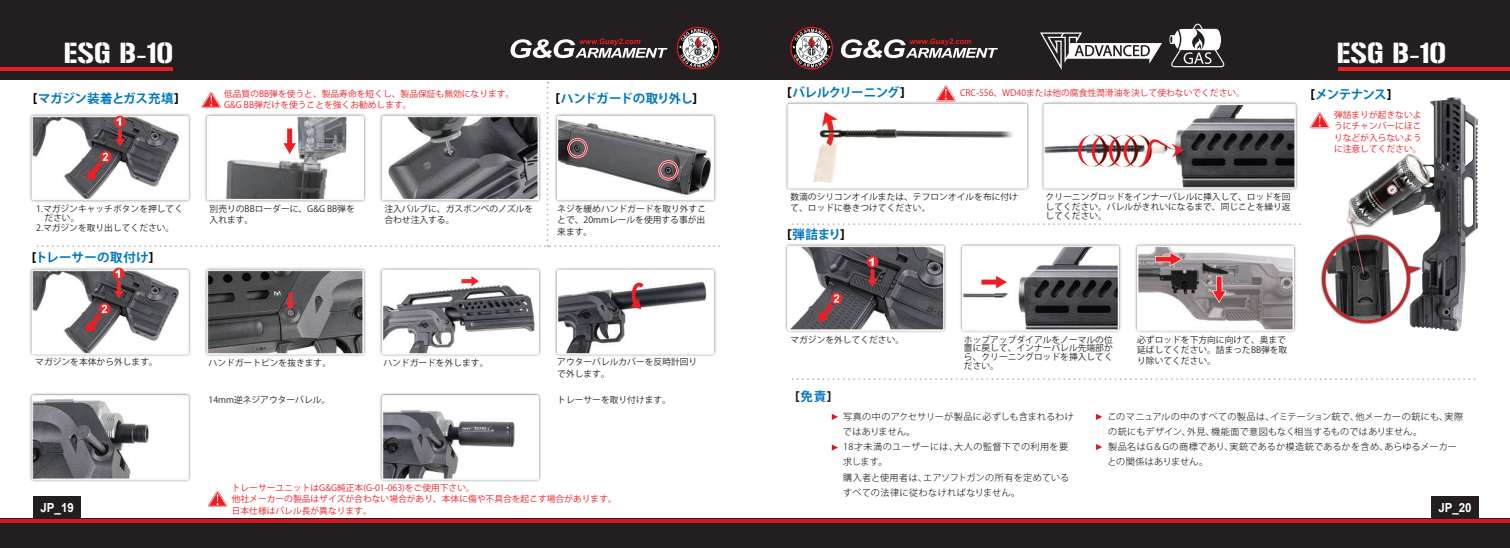
<style>
.page{position:relative;width:1510px;height:548px;background:#fff}
.page>*{position:absolute;margin:0;border:0;box-sizing:border-box;transform-origin:0 0}
.t1{font:28.75px "Gunplay";color:#fff}
.t2{font:700 12.5px "Koz Go Pro";letter-spacing:-.03em;color:#0078c0}
.t3{font:700 12.5px "Koz Go Pro";letter-spacing:-.055em;color:#0078c0}
.t4{font:700 12.5px "Koz Go Pro";letter-spacing:.03em;color:#0078c0}
.t5{font:700 12.5px "Arial";color:#fff;scale:.92 1}
.t6{font:700 12.5px "DIN Pro";color:#231f20}
.t7{font:300 9.12px/15px "Koz Go Pro";letter-spacing:.03em;color:#000}
.t8{font:8.75px/11.2px "Koz Go Pr 6 N";color:#231f20}
.t9{font:8.75px/11.2px "Koz Go Pr 6 N";color:#ee1d23}
.s1{font-family:"DIN Pro";color:#000}
.s2{font-family:"Koz Go Pro";color:#0078c0}
</style>
<div class="page">
<img style="left:21px;top:79px;width:1467px;height:439px">
<div style="left:0;top:0;width:1509px;height:79px;background:#231f20"></div>
<hr style="left:0;top:67px;width:172px;height:4px;background:#ee1d23">
<hr style="left:1338px;top:67px;width:171px;height:4px;background:#ee1d23">
<div style="left:0;top:518px;width:1509px;height:29px;background:#231f20"></div>
<hr style="left:0;top:522px;width:1509px;height:1px;background:#d7171f">
<svg style="left:841px;top:38px;width:156px;height:20px"></svg>
<svg style="left:510px;top:38px;width:157px;height:20px"></svg>
<svg style="left:1169px;top:24px;width:55px;height:43px"></svg>
<div style="left:33px;top:495px;width:48px;height:27px;background:#231f20"></div>
<div style="left:1431px;top:495px;width:47px;height:27px;background:#231f20"></div>
<svg style="left:1040px;top:32px;width:122px;height:38px"></svg>
<hr style="left:0;top:519px;width:1509px;height:3px;background:#d7171f">
<svg style="left:677px;top:27px;width:42px;height:42px"></svg>
<svg style="left:790px;top:27px;width:43px;height:42px"></svg>
<svg style="left:792px;top:223px;width:508px;height:2px"></svg>
<svg style="left:936px;top:85px;width:19px;height:16px"></svg>
<svg style="left:1310px;top:112px;width:19px;height:16px"></svg>
<svg style="left:1078px;top:125px;width:106px;height:42px"></svg>
<svg style="left:37px;top:82px;width:684px;height:165px"></svg>
<svg style="left:792px;top:378px;width:683px;height:2px"></svg>
<svg style="left:831px;top:413px;width:7px;height:7px"></svg>
<svg style="left:1096px;top:413px;width:6px;height:7px"></svg>
<svg style="left:1096px;top:444px;width:6px;height:6px"></svg>
<svg style="left:831px;top:444px;width:7px;height:6px"></svg>
<svg style="left:866px;top:256px;width:12px;height:12px"></svg>
<svg style="left:867px;top:258px;width:10px;height:29px"></svg>
<svg style="left:831px;top:292px;width:11px;height:12px"></svg>
<svg style="left:818px;top:294px;width:21px;height:28px"></svg>
<div style="left:981px;top:279px;width:17px;height:5px;background:#ee1d23"></div>
<svg style="left:996px;top:276px;width:11px;height:12px"></svg>
<svg style="left:1155px;top:252px;width:27px;height:14px"></svg>
<svg style="left:285px;top:292px;width:11px;height:18px"></svg>
<svg style="left:461px;top:276px;width:18px;height:10px"></svg>
<svg style="left:113px;top:267px;width:12px;height:12px"></svg>
<svg style="left:114px;top:269px;width:10px;height:29px"></svg>
<div style="left:99px;top:303px;width:12px;height:12px;background:#ec2a2d;border-radius:50%"></div>
<svg style="left:86px;top:304px;width:21px;height:28px"></svg>
<svg style="left:1211px;top:276px;width:15px;height:27px"></svg>
<svg style="left:630px;top:281px;width:17px;height:28px"></svg>
<svg style="left:208px;top:490px;width:19px;height:16px"></svg>
<h1 class="t1" style="left:64px;top:32px;width:111px">ESG B-10</h1>
<h1 class="t1" style="left:1336px;top:32px;width:111px">ESG B-10</h1>
<p class="t9" style="left:224px;top:88px;width:292px">低品質のBB弾を使うと、製品寿命を短くし、製品保証も無効になります。<br>G&amp;G BB弾だけを使うことを強くお勧めします。</p>
<h2 class="t2" style="left:787px;top:85px;width:119px"><span class="s1">[</span>バレルクリーニング<span class="s1">]</span></h2>
<p class="t9" style="left:960px;top:87px;width:286px">CRC-556、WD40または他の腐食性潤滑油を決して使わないでください。</p>
<h2 class="t2" style="left:33px;top:90px;width:148px"><span class="s1">[</span>マガジン装着とガス充填<span class="s1">]</span></h2>
<h2 class="t2" style="left:1310px;top:87px;width:82px"><span class="s1">[</span>メンテナンス<span class="s1">]</span></h2>
<h2 class="t3" style="left:555px;top:90px;width:143px"><span class="s1">[</span>ハンドガードの取り外し<span class="s1">]</span></h2>
<p class="t9" style="left:1334px;top:109px;width:89px;text-align:justify">弾詰まりが起きないようにチャンバーにほこりなどが入らないように注意してください。</p>
<p class="t8" style="left:36px;top:203px;width:148px">1.マガジンキャッチボタンを押してく</p>
<p class="t8" style="left:44px;top:213px;width:37px">ださい。</p>
<p class="t8" style="left:36px;top:222px;width:139px">2.マガジンを取り出してください。</p>
<h2 class="t4" style="left:32px;top:249px;width:123px"><span class="s1">[</span>トレーサーの取付け<span class="s1">]</span></h2>
<p class="t8" style="left:210px;top:203px;width:147px">別売りのBBローダーに、G&amp;G BB弾を入れます。</p>
<p class="t8" style="left:384px;top:203px;width:150px">注入バルブに、ガスボンベのノズルを合わせ注入する。</p>
<p class="t8" style="left:557px;top:203px;width:150px;text-align:justify">ネジを緩めハンドガードを取り外すことで、20mmレールを使用する事が出来ます。</p>
<p class="t8" style="left:35px;top:356px;width:124px">マガジンを本体から外します。</p>
<p class="t8" style="left:209px;top:357px;width:124px">ハンドガートピンを抜きます。</p>
<p class="t8" style="left:383px;top:357px;width:106px">ハンドガードを外します。</p>
<p class="t8" style="left:557px;top:356px;width:141px">アウターバレルカバーを反時計回りで外します。</p>
<p class="t8" style="left:209px;top:394px;width:123px">14mm逆ネジアウターバレル。</p>
<p class="t8" style="left:557px;top:394px;width:115px">トレーサーを取り付けます。</p>
<p class="t8" style="left:790px;top:191px;width:229px">数滴のシリコンオイルまたは、テフロンオイルを布に付けて、ロッドに巻きつけてください。</p>
<p class="t8" style="left:1045px;top:192px;width:246px;line-height:9.4px;text-align:justify">クリーニングロッドをインナーバレルに挿入して、ロッドを回してください。バレルがきれいになるまで、同じことを繰り返してください。</p>
<h2 class="t2" style="left:787px;top:226px;width:59px"><span class="s1">[</span>弾詰まり<span class="s1">]</span></h2>
<p class="t8" style="left:790px;top:334px;width:115px">マガジンを外してください。</p>
<h2 class="t6" style="left:795px;top:387px;width:38px">[<span class="s2">免責</span>]</h2>
<p class="t8" style="left:964px;top:335px;width:150px;line-height:8.8px;text-align:justify">ホップアップダイアルをノーマルの位置に戻して、インナーバレル先端部から、クリーニングロッドを挿入してください。</p>
<p class="t8" style="left:1137px;top:334px;width:152px;line-height:10.5px">必ずロッドを下方向に向けて、奥まで延ばしてください。詰まったBB弾を取り除いてください。</p>
<p class="t7" style="left:843px;top:409px;width:233px">写真の中のアクセサリーが製品に必ずしも含まれるわけではありません。<br>18才未満のユーザーには、大人の監督下での利用を要求します。<br>購入者と使用者は、エアソフトガンの所有を定めているすべての法律に従わなければなりません。</p>
<p class="t7" style="left:1107px;top:409px;width:357px">このマニュアルの中のすべての製品は、イミテーション銃で、他メーカーの銃にも、実際の銃にもデザイン、外見、機能面で意図もなく相当するものではありません。<br>製品名はG＆Gの商標であり、実銃であるか模造銃であるかを含め、あらゆるメーカーとの関係はありません。</p>
<p class="t9" style="left:232px;top:482px;width:386px">トレーサーユニットはG&amp;G純正本(G-01-063)をご使用下さい。<br>他社メーカーの製品はザイズが合わない場合があり、本体に傷や不具合を起こす場合があります。日本仕様はバレル長が異なります。</p>
<h2 class="t5" style="left:41px;top:498px;width:38px">JP_19</h2>
<h2 class="t5" style="left:1438px;top:498px;width:38px">JP_20</h2>
</div>
